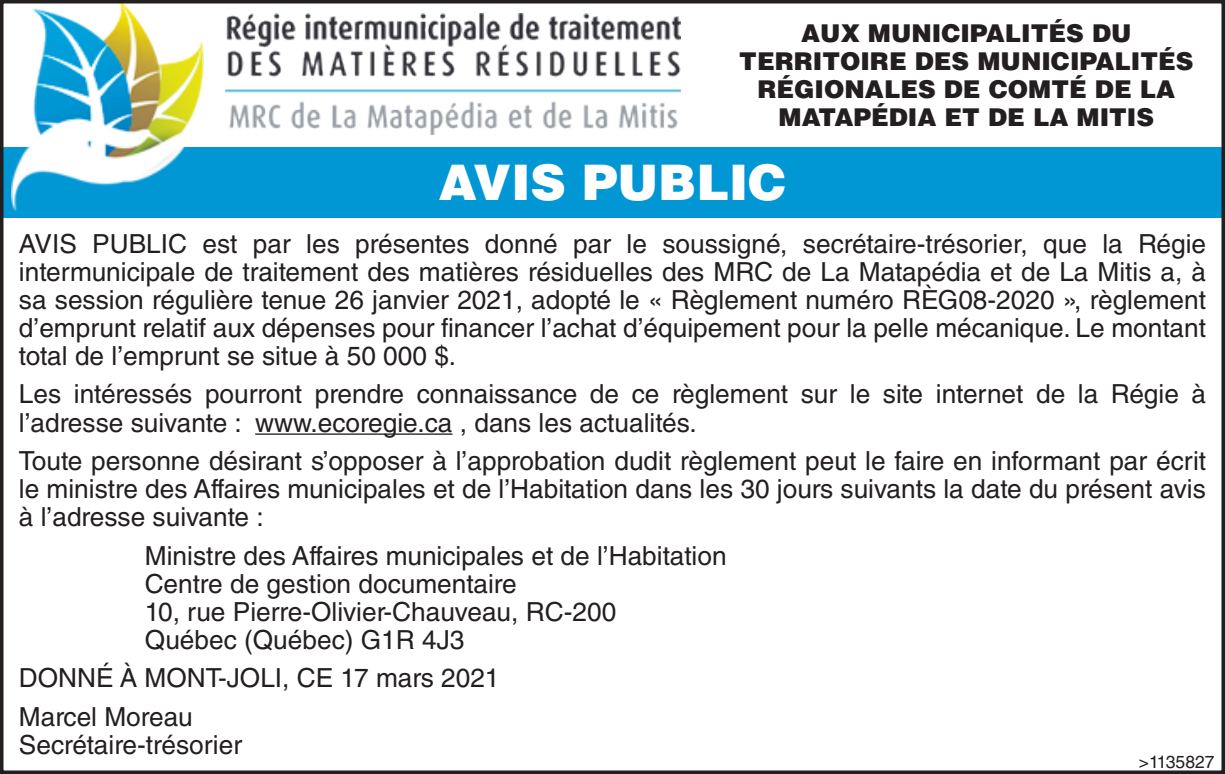
<style>
.page{position:relative;width:1225px;height:774px;background:#fff}
.page>*{position:absolute;margin:0;border:0;box-sizing:border-box;transform-origin:0 0}
.t1{font:900 49px "Helvetica LT Std";color:#fff}
.t2{font:26.25px/28px "Helvetica LT Std";color:#231f20}
.t3{font:900 24.5px/28px "Helvetica LT Std";color:#231f20;text-align:center}
.t4{font:17.5px "Helvetica LT Std";color:#231f20}
</style>
<div class="page">
<div style="left:0;top:147px;width:1225px;height:71px;background:#0097d4"></div>
<img style="left:11px;top:5px;width:192px;height:205px">
<img style="left:225px;top:14px;width:456px;height:121px">
<hr style="left:255px;top:433px;width:198px;height:1px;background:#231f20">
<div style="left:0;top:0;width:1225px;height:773px;border:4px solid #231f20"></div>
<p class="t3" style="left:739px;top:19px;width:456px">AUX MUNICIPALITÉS DU<br>TERRITOIRE DES MUNICIPALITÉS<br>RÉGIONALES DE COMTÉ DE LA<br>MATAPÉDIA ET DE LA MITIS</p>
<h1 class="t1" style="left:439px;top:151px;width:349px">AVIS PUBLIC</h1>
<p class="t2" style="left:19px;top:229px;width:1189px;text-align:justify">AVIS PUBLIC est par les présentes donné par le soussigné, secrétaire-trésorier, que la Régie intermunicipale de traitement des matières résiduelles des MRC de La Matapédia et de La Mitis a, à sa session régulière tenue 26 janvier 2021, adopté le « Règlement numéro RÈG08-2020 », règlement d’emprunt relatif aux dépenses pour financer l’achat d’équipement pour la pelle mécanique. Le montant total de l’emprunt se situe à 50 000 $.</p>
<p class="t2" style="left:19px;top:380px;width:1189px">Les intéressés pourront prendre connaissance de ce règlement sur le site internet de la Régie à l’adresse suivante : www.ecoregie.ca , dans les actualités.</p>
<p class="t2" style="left:19px;top:446px;width:1189px;text-align:justify">Toute personne désirant s’opposer à l’approbation dudit règlement peut le faire en informant par écrit le ministre des Affaires municipales et de l’Habitation dans les 30 jours suivants la date du présent avis à l’adresse suivante :</p>
<p class="t2" style="left:145px;top:541px;width:583px">Ministre des Affaires municipales et de l’Habitation Centre de gestion documentaire<br>10, rue Pierre-Olivier-Chauveau, RC-200<br>Québec (Québec) G1R 4J3</p>
<p class="t2" style="left:19px;top:658px;width:482px;line-height:38.5px">DONNÉ À MONT-JOLI, CE 17 mars 2021<br>Marcel Moreau</p>
<p class="t2" style="left:19px;top:730px;width:225px">Secrétaire-trésorier</p>
<p class="t4" style="left:1139px;top:751px;width:77px">&gt;1135827</p>
</div>
